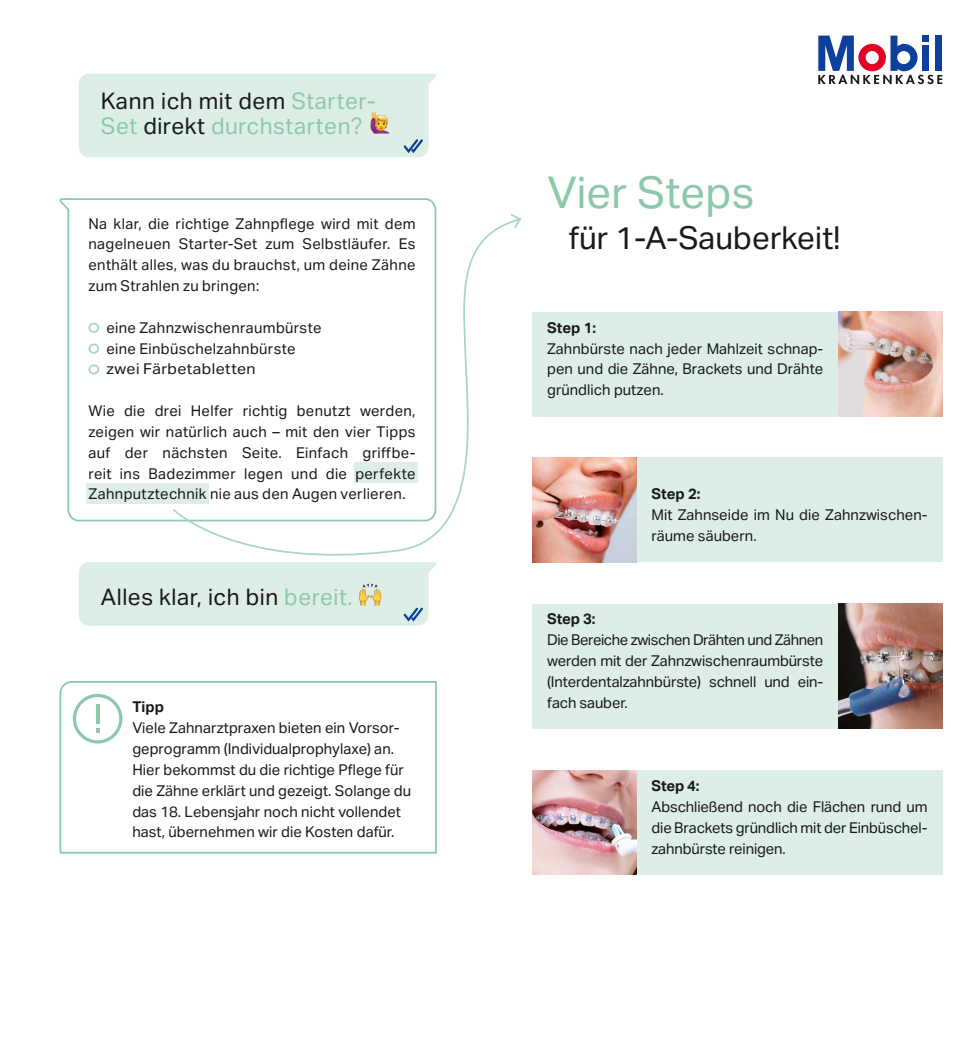
<style>
.page{position:relative;width:978px;height:1042px;background:#fff}
.page>*{position:absolute;margin:0;border:0;box-sizing:border-box;transform-origin:0 0}
.t1{font:43.75px "Aktiv Grotesk";color:#8cc8aa}
.t2{font:31.5px "Aktiv Grotesk";color:#191919}
.t3{font:22.75px/24.5px "Aktiv Grotesk";letter-spacing:.02em;color:#8cc8aa}
.t4{font:22.75px "Aktiv Grotesk";letter-spacing:.02em;color:#191919}
.t5{font:14.88px/20.8px "Aktiv Grotesk";color:#191919;text-align:justify}
.t6{font:14.88px/20.8px "Aktiv Grotesk";letter-spacing:.02em;color:#191919}
.t7{font:700 14.88px "Aktiv Grotesk";color:#191919}
.s1{color:#191919}
.s2{color:#8cc8aa}
</style>
<div class="page">
<svg style="left:818px;top:36px;width:124px;height:48px"></svg>
<svg style="left:59px;top:198px;width:378px;height:324px"></svg>
<svg style="left:172px;top:217px;width:337px;height:339px"></svg>
<svg style="left:509px;top:214px;width:12px;height:14px"></svg>
<svg style="left:59px;top:681px;width:378px;height:173px"></svg>
<svg style="left:73px;top:694px;width:49px;height:49px"></svg>
<div style="left:78px;top:74px;width:359px;height:83px;background:#ddeee6"></div>
<img style="left:368px;top:112px;width:24px;height:22px">
<div style="left:532px;top:312px;width:306px;height:104px;background:#ddeee6"></div>
<img style="left:838px;top:312px;width:104px;height:104px">
<div style="left:636px;top:458px;width:306px;height:104px;background:#ddeee6"></div>
<div style="left:636px;top:770px;width:306px;height:104px;background:#ddeee6"></div>
<img style="left:532px;top:458px;width:104px;height:104px">
<div style="left:532px;top:603px;width:306px;height:125px;background:#ddeee6"></div>
<img style="left:838px;top:603px;width:104px;height:125px">
<img style="left:532px;top:770px;width:104px;height:104px">
<div style="left:78px;top:562px;width:359px;height:64px;background:#ddeee6"></div>
<img style="left:358px;top:583px;width:24px;height:22px">
<h3 class="t3" style="left:101px;top:89px;width:276px"><span class="s1">Kann ich mit dem</span> Starter-<br>Set <span class="s1">direkt</span> durchstarten?</h3>
<p class="t5" style="left:88px;top:213px;width:328px">Na klar, die richtige Zahnpflege wird mit dem nagelneuen Starter-Set zum Selbstläufer. Es enthält alles, was du brauchst, um deine Zähne zum Strahlen zu bringen:</p>
<p class="t6" style="left:106px;top:317px;width:217px">eine Zahnzwischenraumbürste eine Einbüschelzahnbürste zwei Färbetabletten</p>
<p class="t5" style="left:88px;top:400px;width:328px">Wie die drei Helfer richtig benutzt werden, zeigen wir natürlich auch – mit den vier Tipps auf der nächsten Seite. Einfach griffbe&shy;reit ins Badezimmer legen und die perfekte Zahnputztechnik nie aus den Augen verlieren.</p>
<h3 class="t4" style="left:101px;top:584px;width:253px">Alles klar, ich bin <span class="s2">bereit.</span></h3>
<p class="t7" style="left:132px;top:698px;width:33px">Tipp</p>
<p class="t5" style="left:132px;top:718px;width:280px;text-align:left">Viele Zahnarztpraxen bieten ein Vorsor&shy;geprogramm (Individualprophylaxe) an.<br>Hier bekommst du die richtige Pflege für die Zähne erklärt und gezeigt. Solange du das 18. Lebensjahr noch nicht vollendet hast, übernehmen wir die Kosten dafür.</p>
<h1 class="t1" style="left:547px;top:167px;width:208px">Vier Steps</h1>
<h2 class="t2" style="left:568px;top:220px;width:273px">für 1-A-Sauberkeit!</h2>
<p class="t7" style="left:547px;top:318px;width:51px">Step 1:</p>
<p class="t5" style="left:547px;top:338px;width:277px">Zahnbürste nach jeder Mahlzeit schnap&shy;pen und die Zähne, Brackets und Drähte gründlich putzen.</p>
<p class="t7" style="left:651px;top:485px;width:51px">Step 2:</p>
<p class="t5" style="left:651px;top:505px;width:277px">Mit Zahnseide im Nu die Zahnzwischen&shy;räume säubern.</p>
<p class="t7" style="left:547px;top:610px;width:50px">Step 3:</p>
<p class="t5" style="left:547px;top:630px;width:277px">Die Bereiche zwischen Drähten und Zähnen werden mit der Zahnzwischenraumbürste (Interdentalzahnbürste) schnell und ein&shy;fach sauber.</p>
<p class="t7" style="left:651px;top:776px;width:50px">Step 4:</p>
<p class="t5" style="left:651px;top:796px;width:277px">Abschließend noch die Flächen rund um die Brackets gründlich mit der Einbüschel&shy;zahnbürste reinigen.</p>
</div>
